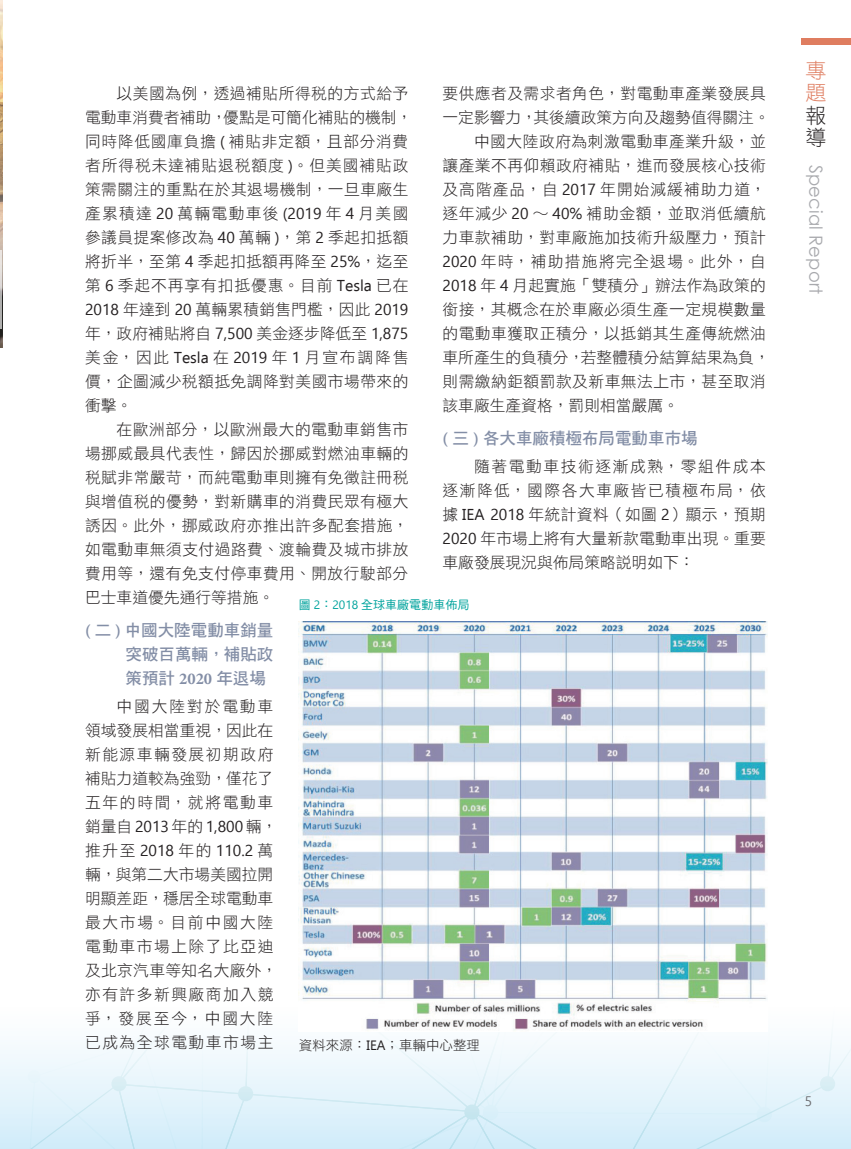
<style>
.page{position:relative;width:851px;height:1149px;background:#fff}
.page>*{position:absolute;margin:0;border:0;box-sizing:border-box;transform-origin:0 0}
.t1{font:21px/22.6px "DF Hei Std W3";color:#df7d60}
.t2{font:21px/22.6px "DF Hei Std W3";color:#231f20}
.t3{font:18px "Century Gothic";letter-spacing:.01em;color:#a8a9ad}
.內文-小標{font:16.5px/24px "DF Hei Std W7";color:#838ea6;text-align:justify}
.內文-首空2字{font:15.75px/24px "DF Hei Std W3";letter-spacing:.03em;color:#231f20}
.內文-首空2字-2{font:15.75px/24px "DF Hei Std W3";letter-spacing:.095em;color:#231f20}
.資料來源{font:13.5px "DF Hei Std W3";color:#231f20}
.頁碼{font:13.5px "Ebrima";color:#6c6d70}
.圖說{font:12px "DF Hei Std W5";color:#00a39d}
.s1{font-family:"Ebrima"}
.s2{font-family:"Minion Pro";font-weight:700}
.s3{font-family:"Nirmala UI"}
</style>
<div class="page">
<div style="left:800px;top:38px;width:50px;height:7px;background:#df7d60"></div>
<div style="left:0;top:1003px;width:850px;height:145px;background:linear-gradient(to bottom,#fff,#d2ecf9)"></div>
<img style="left:0;top:0;width:2px;height:347px">
<hr style="left:0;top:250px;width:2px;height:78px;background:#fff">
<img style="left:298px;top:621px;width:469px;height:410px">
<p class="內文-首空2字" style="left:442px;top:81px;width:329px">要供應者及需求者角色，對電動車產業發展具一定影響力，其後續政策方向及趨勢值得關注。</p>
<p class="內文-首空2字" style="left:442px;top:129px;width:329px;text-indent:31px">中國大陸政府為刺激電動車產業升級，並讓產業不再仰賴政府補貼，進而發展核心技術及高階產品，自 <span class="s1">2017</span> 年開始減緩補助力道，逐年減少 <span class="s1">20</span> ∼ <span class="s1">40%</span> 補助金額，並取消低續航力車款補助，對車廠施加技術升級壓力，預計<br><span class="s1">2020</span> 年時，補助措施將完全退場。此外，自<br><span class="s1">2018</span> 年 <span class="s1">4</span> 月起實施「雙積分」辦法作為政策的銜接，其概念在於車廠必須生產一定規模數量的電動車獲取正積分，以抵銷其生產傳統燃油車所產生的負積分，若整體積分結算結果為負，則需繳納鉅額罰款及新車無法上市，甚至取消該車廠生產資格，罰則相當嚴厲。</p>
<p class="內文-小標" style="left:442px;top:426px;width:256px"><span class="s2">(</span> 三 <span class="s2">)</span> 各大車廠積極布局電動車市場</p>
<p class="內文-首空2字" style="left:442px;top:453px;width:325px;text-align:justify;text-indent:31px">隨著電動車技術逐漸成熟，零組件成本逐漸降低，國際各大車廠皆已積極布局，依據 <span class="s1">IEA 2018</span> 年統計資料（如圖 <span class="s1">2</span>）顯示，預期<span class="s1">2020</span> 年市場上將有大量新款電動車出現。重要車廠發展現況與佈局策略說明如下：</p>
<p class="圖說" style="left:299px;top:598px;width:172px">圖 <span class="s3">2</span>：<span class="s3">2018</span> 全球車廠電動車佈局</p>
<p class="內文-首空2字" style="left:85px;top:81px;width:329px;text-indent:31px">以美國為例，透過補貼所得稅的方式給予電動車消費者補助，優點是可簡化補貼的機制，同時降低國庫負擔 <span class="s1">(</span> 補貼非定額，且部分消費者所得稅未達補貼退稅額度 <span class="s1">)</span>。但美國補貼政策需關注的重點在於其退場機制，一旦車廠生產累積達 <span class="s1">20</span> 萬輛電動車後 <span class="s1">(2019</span> 年 <span class="s1">4</span> 月美國參議員提案修改為 <span class="s1">40</span> 萬輛 <span class="s1">)</span>，第 <span class="s1">2</span> 季起扣抵額將折半，至第 <span class="s1">4</span> 季起扣抵額再降至 <span class="s1">25%</span>，迄至第 <span class="s1">6</span> 季起不再享有扣抵優惠。目前 <span class="s1">Tesla</span> 已在<br><span class="s1">2018</span> 年達到 <span class="s1">20</span> 萬輛累積銷售門檻，因此 <span class="s1">2019</span>年，政府補貼將自 <span class="s1">7,500</span> 美金逐步降低至 <span class="s1">1,875</span>美金，因此 <span class="s1">Tesla</span> 在 <span class="s1">2019</span> 年 <span class="s1">1</span> 月宣布調降售價，企圖減少稅額抵免調降對美國市場帶來的衝擊。</p>
<p class="內文-首空2字" style="left:85px;top:417px;width:325px;text-align:justify;text-indent:31px">在歐洲部分，以歐洲最大的電動車銷售市場挪威最具代表性，歸因於挪威對燃油車輛的稅賦非常嚴苛，而純電動車則擁有免徵註冊稅與增值稅的優勢，對新購車的消費民眾有極大誘因。此外，挪威政府亦推出許多配套措施，如電動車無須支付過路費、渡輪費及城市排放費用等，還有免支付停車費用、開放行駛部分巴士車道優先通行等措施。</p>
<p class="內文-小標" style="left:125px;top:618px;width:149px;text-indent:-40px"><span class="s2">(</span> 二 <span class="s2">)</span> 中國大陸電動車銷量突破百萬輛，補貼政策預計 <span class="s2">2020</span> 年退場</p>
<p class="內文-首空2字-2" style="left:85px;top:693px;width:194px;text-indent:31px">中國大陸對於電動車領域發展相當重視，因此在新能源車輛發展初期政府補貼力道較為強勁，僅花了五年的時間，就將電動車銷量自 <span class="s1">2013</span> 年的 <span class="s1">1,800</span> 輛，推升至 <span class="s1">2018</span> 年的 <span class="s1">110.2</span> 萬輛，與第二大市場美國拉開明顯差距，穩居全球電動車最大市場。目前中國大陸電動車市場上除了比亞迪及北京汽車等知名大廠外，亦有許多新興廠商加入競爭，發展至今，中國大陸已成為全球電動車市場主</p>
<p class="資料來源" style="left:299px;top:1037px;width:183px">資料來源：<span class="s1">IEA</span>；車輛中心整理</p>
<h1 class="t1" style="left:805px;top:58px;width:22px">專題</h1>
<h1 class="t2" style="left:805px;top:104px;width:22px">報導</h1>
<p class="t3" style="left:828px;top:165px;width:131px;rotate:90deg">Special Report</p>
<p class="頁碼" style="left:804px;top:1091px;width:9px">5</p>
</div>
